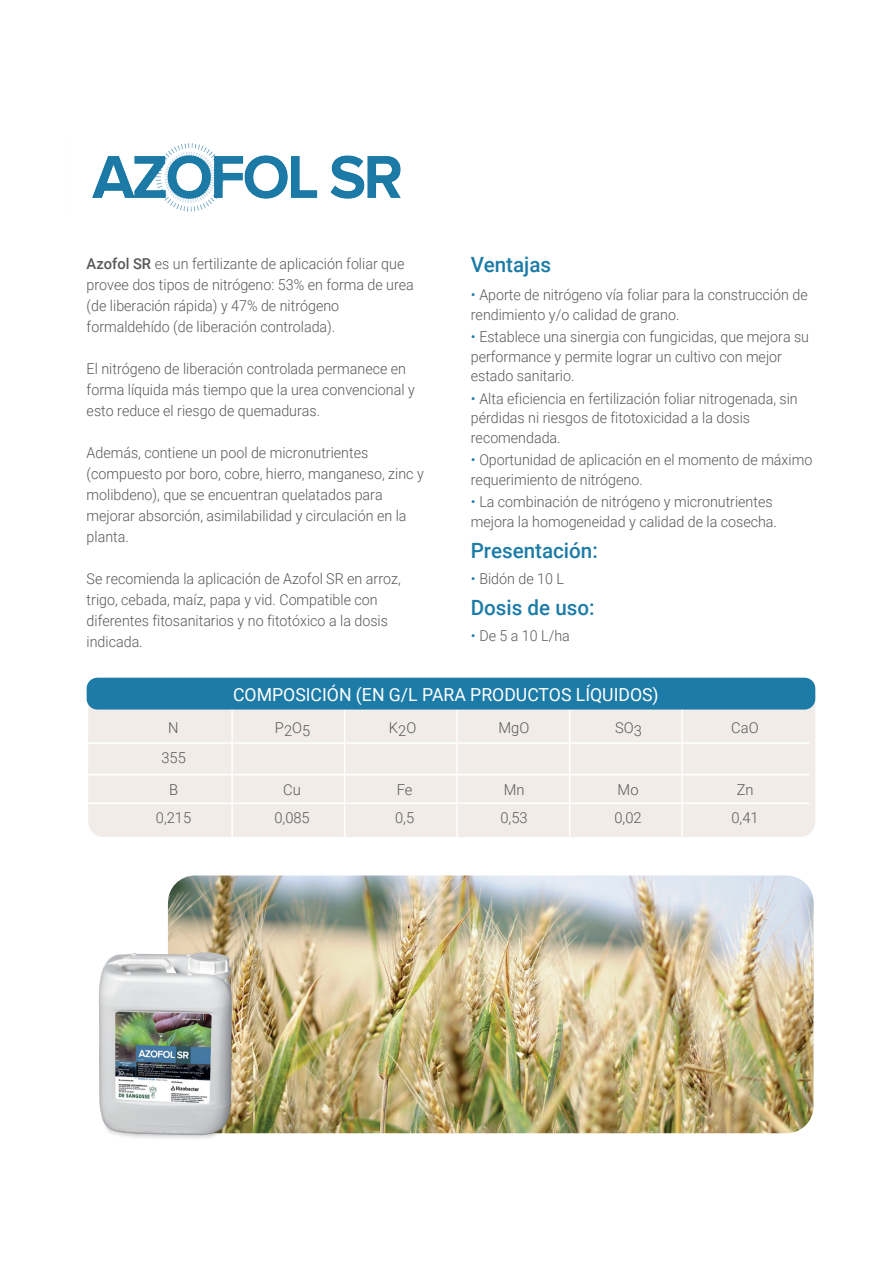
<style>
.page{position:relative;width:892px;height:1266px;background:#fff}
.page>*{position:absolute;margin:0;border:0;box-sizing:border-box;transform-origin:0 0}
.t1{font:500 21px "Roboto";color:#1c7ba7}
.t2{font:18px "Roboto";color:#fff}
.t3{font:300 15px/21px "Roboto";color:#57585a;scale:.95 1}
.t4{font:300 15px/28.5px "Roboto";color:#57585a;text-align:center}
.s1{color:#1c7ba7}
.s2{font-weight:500}
</style>
<div class="page">
<img style="left:168px;top:875px;width:646px;height:258px">
<img style="left:92px;top:143px;width:309px;height:69px">
<div style="left:88px;top:677px;width:727px;height:160px;background:#f1ece7;border-radius:15px"></div>
<hr style="left:82px;top:802px;width:727px;height:1px;background:#fff">
<hr style="left:82px;top:773px;width:727px;height:2px;background:#fff">
<hr style="left:82px;top:742px;width:727px;height:1px;background:#fff">
<hr style="left:231px;top:689px;width:2px;height:178px;background:#fff">
<hr style="left:344px;top:689px;width:1px;height:178px;background:#fff">
<hr style="left:456px;top:689px;width:2px;height:178px;background:#fff">
<hr style="left:569px;top:689px;width:1px;height:178px;background:#fff">
<hr style="left:681px;top:689px;width:2px;height:178px;background:#fff">
<div style="left:87px;top:677px;width:728px;height:32px;background:#1c7ba7;border-radius:11px"></div>
<img style="left:98px;top:940px;width:146px;height:198px">
<h1 class="t1" style="left:471px;top:249px;width:82px">Ventajas</h1>
<p class="t3" style="left:471px;top:284px;width:356px;line-height:19.5px"><span class="s1">•</span> Aporte de nitrógeno vía foliar para la construcción de rendimiento y/o calidad de grano.</p>
<p class="t3" style="left:471px;top:326px;width:358px;line-height:19.5px"><span class="s1">•</span> Establece una sinergia con fungicidas, que mejora su performance y permite lograr un cultivo con mejor estado sanitario.</p>
<p class="t3" style="left:471px;top:388px;width:346px;line-height:19.5px"><span class="s1">•</span> Alta eficiencia en fertilización foliar nitrogenada, sin pérdidas ni riesgos de fitotoxicidad a la dosis recomendada.</p>
<p class="t3" style="left:471px;top:449px;width:361px;line-height:19.5px"><span class="s1">•</span> Oportunidad de aplicación en el momento de máximo requerimiento de nitrógeno.</p>
<p class="t3" style="left:471px;top:491px;width:324px;line-height:19.5px"><span class="s1">•</span> La combinación de nitrógeno y micronutrientes mejora la homogeneidad y calidad de la cosecha.</p>
<h1 class="t1" style="left:471px;top:536px;width:128px">Presentación:</h1>
<p class="t3" style="left:471px;top:567px;width:100px"><span class="s1">•</span> Bidón de 10 L</p>
<h1 class="t1" style="left:471px;top:593px;width:125px">Dosis de uso:</h1>
<p class="t3" style="left:471px;top:624px;width:106px"><span class="s1">•</span> De 5 a 10 L/ha</p>
<p class="t3" style="left:87px;top:252px;width:346px"><span class="s2">Azofol SR</span> es un fertilizante de aplicación foliar que provee dos tipos de nitrógeno: 53% en forma de urea (de liberación rápida) y 47% de nitrógeno formaldehído (de liberación controlada).</p>
<p class="t3" style="left:87px;top:357px;width:347px">El nitrógeno de liberación controlada permanece en forma líquida más tiempo que la urea convencional y esto reduce el riesgo de quemaduras.</p>
<p class="t3" style="left:87px;top:441px;width:356px">Además, contiene un pool de micronutrientes (compuesto por boro, cobre, hierro, manganeso, zinc y molibdeno), que se encuentran quelatados para mejorar absorción, asimilabilidad y circulación en la planta.</p>
<p class="t3" style="left:87px;top:567px;width:332px">Se recomienda la aplicación de Azofol SR en arroz, trigo, cebada, maíz, papa y vid. Compatible con diferentes fitosanitarios y no fitotóxico a la dosis indicada.</p>
<p class="t2" style="left:233px;top:682px;width:427px">COMPOSICIÓN (EN G/L PARA PRODUCTOS LÍQUIDOS)</p>
<p class="t4" style="left:168px;top:712px;width:12px">N</p>
<p class="t4" style="left:275px;top:714px;width:37px">P2O5</p>
<p class="t4" style="left:389px;top:712px;width:29px">K2O</p>
<p class="t4" style="left:498px;top:712px;width:32px">MgO</p>
<p class="t4" style="left:615px;top:712px;width:28px">SO3</p>
<p class="t4" style="left:731px;top:712px;width:29px">CaO</p>
<p class="t4" style="left:161px;top:741px;width:26px;line-height:31.5px">355<br>B</p>
<p class="t4" style="left:156px;top:803px;width:37px">0,215</p>
<p class="t4" style="left:500px;top:774px;width:29px;text-align:left">Mn<br>0,53</p>
<p class="t4" style="left:614px;top:774px;width:29px;text-align:left">Mo<br>0,02</p>
<p class="t4" style="left:731px;top:774px;width:29px">Zn<br>0,41</p>
<p class="t4" style="left:274px;top:774px;width:37px">Cu<br>0,085</p>
<p class="t4" style="left:395px;top:774px;width:21px;text-align:left">Fe<br>0,5</p>
</div>
